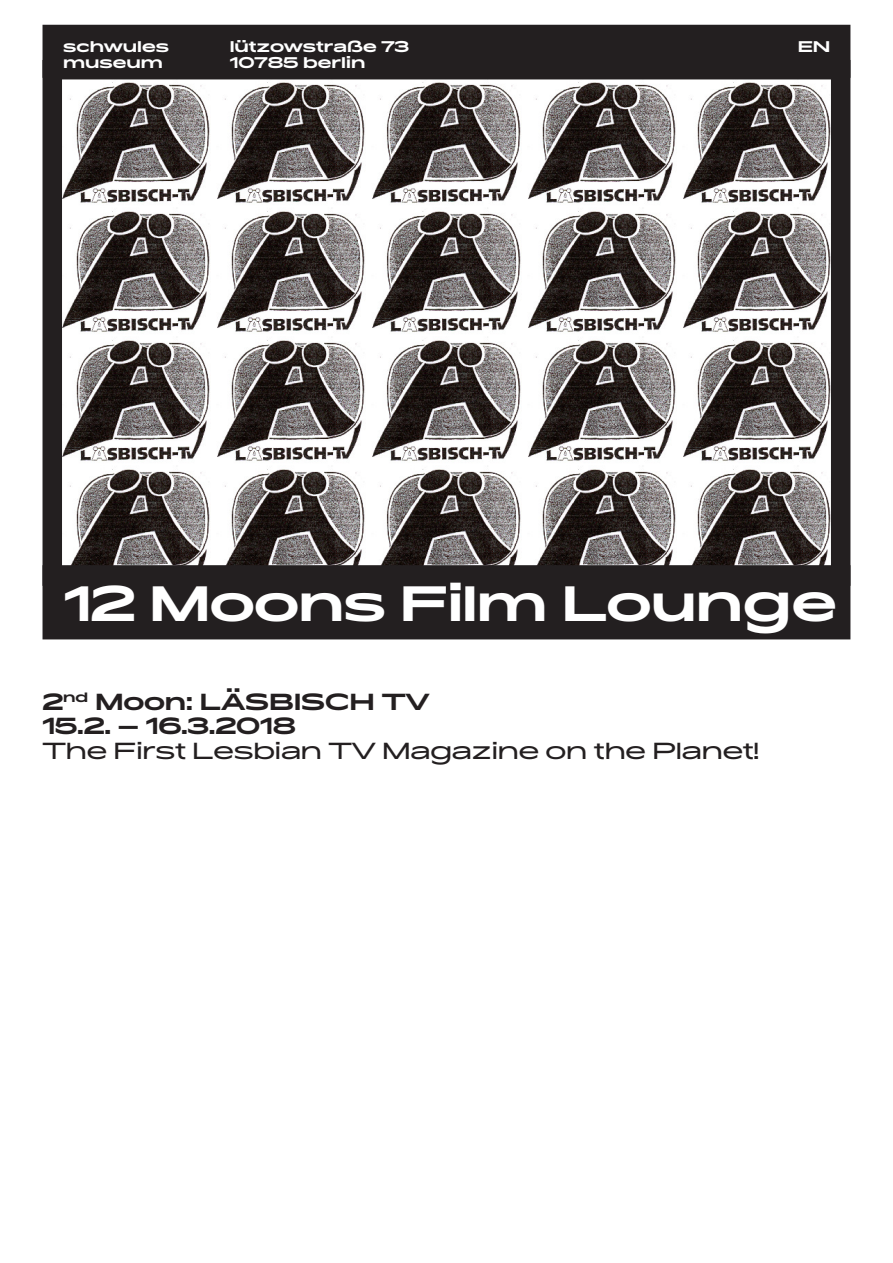
<style>
.page{position:relative;width:893px;height:1263px;background:#fff}
.page>*{position:absolute;margin:0;border:0;box-sizing:border-box;transform-origin:0 0}
.Cover_Title{font:700 48px "Pano";letter-spacing:-.02em;color:#fff}
.t1{font:22.5px/24.8px "Pano";letter-spacing:-.01em;color:#231f20}
.t2{font:700 15px "Pano";color:#fff}
.s1{font-size:49.5px}
.s2{font-weight:700}
</style>
<div class="page">
<div style="left:52px;top:34px;width:789px;height:34px;background:#231f20"></div>
<div style="left:43px;top:25px;width:807px;height:53px;border:20px solid #231f20"></div>
<img style="left:64px;top:82px;width:765px;height:483px">
<div style="left:43px;top:60px;width:807px;height:526px;border:20px solid #231f20"></div>
<div style="left:52px;top:575px;width:789px;height:55px;background:#231f20"></div>
<div style="left:43px;top:565px;width:807px;height:74px;border:20px solid #231f20"></div>
<p class="t2" style="left:63px;top:36px;width:108px">schwules</p>
<p class="t2" style="left:63px;top:53px;width:101px">museum</p>
<p class="t2" style="left:230px;top:36px;width:181px">lützowstraße 73</p>
<p class="t2" style="left:230px;top:53px;width:137px">10785 berlin</p>
<p class="t2" style="left:798px;top:36px;width:34px">EN</p>
<p class="Cover_Title" style="left:64px;top:572px;width:775px">12 Moons Film Lou<span class="s1">nge</span></p>
<p class="t1" style="left:43px;top:689px;width:718px"><span class="s2">2</span><sup>nd</sup> <span class="s2">Moon: LÄSBISCH TV<br>15.2. – 16.3.2018<br></span>The First Lesbian TV Magazine on the Planet!</p>
</div>
